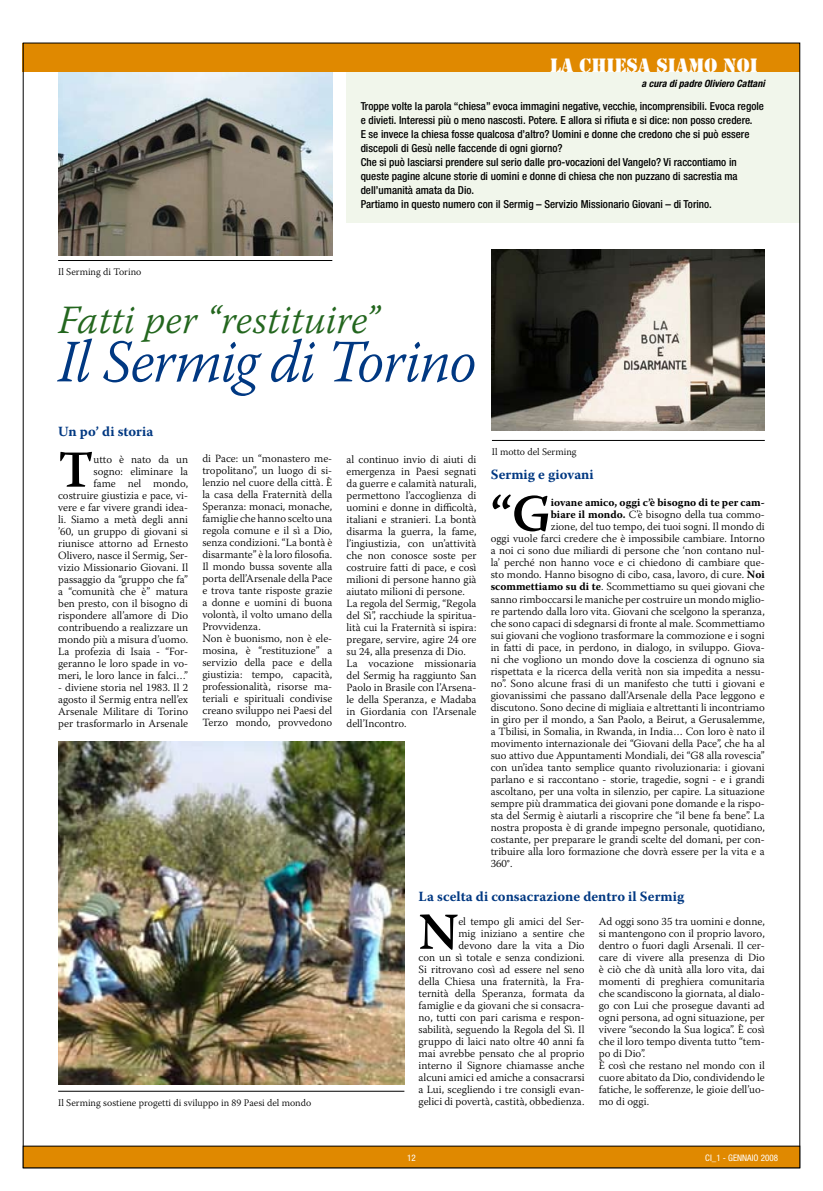
<style>
.page{position:relative;width:823px;height:1191px;background:#fff}
.page>*{position:absolute;margin:0;border:0;box-sizing:border-box;transform-origin:0 0}
.t1{font:italic 300 60px "Warnock Pro";letter-spacing:-.025em;color:#003882}
.t2{font:600 51.7px "Warnock Pro";color:#000}
.t3{font:italic 300 40px "Warnock Pro";color:#23661e}
.t4{font:18px "Stencil";color:#fff}
.t5{font:700 14px "Warnock Pro";color:#003882}
.t6{font:300 11px/12px "Warnock Pro";color:#000}
.t7{font:500 condensed 11px/14px "Helvetica Neue";color:#000}
.t8{font:700 11px "Warnock Pro";color:#000}
.t9{font:300 10px "Warnock Pro";color:#000}
.t10{font:italic 700 condensed 10px "Helvetica Neue";color:#000}
.t11{font:condensed 9px "Helvetica Neue";color:#fff}
.s1{font-weight:700}
</style>
<div class="page">
<div style="left:346px;top:57px;width:453px;height:166px;background:#f1f6eb"></div>
<img style="left:491px;top:249px;width:273px;height:182px">
<hr style="left:491px;top:440px;width:273px;height:1px;background:#000">
<img style="left:58px;top:72px;width:274px;height:183px">
<hr style="left:58px;top:260px;width:274px;height:1px;background:#000">
<div style="left:23px;top:43px;width:776px;height:29px;background:#e08900"></div>
<img style="left:58px;top:742px;width:346px;height:342px">
<hr style="left:58px;top:1090px;width:346px;height:1px;background:#000">
<div style="left:23px;top:1146px;width:776px;height:21px;background:#e08900"></div>
<h3 class="t4" style="left:549px;top:53px;width:209px">LA CHIESA SIAMO NOI</h3>
<p class="t9" style="left:58px;top:266px;width:85px">Il Serming di Torino</p>
<p class="t10" style="left:641px;top:78px;width:125px">a cura di padre Oliviero Cattani</p>
<p class="t7" style="left:360px;top:99px;width:404px">Troppe volte la parola “chiesa” evoca immagini negative, vecchie, incomprensibili. Evoca regole e divieti. Interessi più o meno nascosti. Potere. E allora si rifiuta e si dice: non posso credere.<br>E se invece la chiesa fosse qualcosa d’altro? Uomini e donne che credono che si può essere discepoli di Gesù nelle faccende di ogni giorno?<br>Che si può lasciarsi prendere sul serio dalle pro-vocazioni del Vangelo? Vi raccontiamo in queste pagine alcune storie di uomini e donne di chiesa che non puzzano di sacrestia ma dell’umanità amata da Dio.<br>Partiamo in questo numero con il Sermig – Servizio Missionario Giovani – di Torino.</p>
<h3 class="t3" style="left:58px;top:296px;width:322px">Fatti per “restituire”</h3>
<h1 class="t1" style="left:58px;top:325px;width:420px">Il Sermig di Torino</h1>
<p class="t5" style="left:58px;top:422px;width:97px">Un po’ di storia</p>
<h2 class="t2" style="left:58px;top:438px;width:37px">T</h2>
<p class="t6" style="left:202px;top:452px;width:131px">di Pace: un “monastero me&shy;tropolitano”, un luogo di si&shy;lenzio nel cuore della città. È la casa della Fraternità della<br>Speranza: monaci, monache, famiglie che hanno scelto una regola comune e il sì a Dio, senza condizioni. “La bontà è disarmante” è la loro filosofia.<br>Il mondo bussa sovente alla porta dell’Arsenale della Pace e trova tante risposte grazie a donne e uomini di buona volontà, il volto umano della<br>Provvidenza.<br>Non è buonismo, non è ele&shy;mosina, è “restituzione” a servizio della pace e della giustizia: tempo, capacità, professionalità, risorse ma&shy;teriali e spirituali condivise creano sviluppo nei Paesi del<br>Terzo mondo, provvedono</p>
<p class="t6" style="left:58px;top:453px;width:131px;text-align:right">utto è nato da un<br>sogno: eliminare la<br>fame nel mondo, costruire giustizia e pace, vi&shy;vere e far vivere grandi idea&shy;li. Siamo a metà degli anni ’60, un gruppo di giovani si riunisce attorno ad Ernesto<br>Olivero, nasce il Sermig, Ser&shy;vizio Missionario Giovani. Il passaggio da “gruppo che fa” a “comunità che è” matura ben presto, con il bisogno di rispondere all’amore di Dio contribuendo a realizzare un mondo più a misura d’uomo.<br>La profezia di Isaia - “For&shy;geranno le loro spade in vo&shy;meri, le loro lance in falci…”</p>
<p class="t6" style="left:58px;top:681px;width:131px;text-align:justify">- diviene storia nel 1983. Il 2 agosto il Sermig entra nell’ex Arsenale Militare di Torino per trasformarlo in Arsenale</p>
<p class="t6" style="left:346px;top:453px;width:131px">al continuo invio di aiuti di emergenza in Paesi segnati da guerre e calamità naturali, permettono l’accoglienza di uomini e donne in difficoltà, italiani e stranieri. La bontà disarma la guerra, la fame, l’ingiustizia, con un’attività che non conosce soste per costruire fatti di pace, e così milioni di persone hanno già aiutato milioni di persone.<br>La regola del Sermig, “Regola del Sì”, racchiude la spiritua&shy;lità cui la Fraternità si ispira: pregare, servire, agire 24 ore su 24, alla presenza di Dio.<br>La vocazione missionaria del Sermig ha raggiunto San<br>Paolo in Brasile con l’Arsena&shy;le della Speranza, e Madaba in Giordania con l’Arsenale dell’Incontro.</p>
<p class="t9" style="left:491px;top:446px;width:86px">Il motto del Serming</p>
<p class="t5" style="left:490px;top:466px;width:104px">Sermig e giovani</p>
<h2 class="t2" style="left:490px;top:482px;width:62px">“G</h2>
<p class="t8" style="left:550px;top:496px;width:215px">iovane amico, oggi c’è bisogno di te per cam-</p>
<p class="t6" style="left:550px;top:508px;width:215px"><span class="s1">biare il mondo.</span> C’è bisogno della tua commo-</p>
<p class="t6" style="left:550px;top:520px;width:215px">zione, del tuo tempo, dei tuoi sogni. Il mondo di</p>
<p class="t6" style="left:490px;top:532px;width:275px">oggi vuole farci credere che è impossibile cambiare. Intorno</p>
<p class="t6" style="left:490px;top:544px;width:275px">a noi ci sono due miliardi di persone che ‘non contano nul-</p>
<p class="t6" style="left:490px;top:556px;width:275px">la’ perché non hanno voce e ci chiedono di cambiare que-</p>
<p class="t6" style="left:490px;top:568px;width:275px">sto mondo. Hanno bisogno di cibo, casa, lavoro, di cure. <span class="s1">Noi</span></p>
<p class="t6" style="left:490px;top:580px;width:275px"><span class="s1">scommettiamo su di te</span>. Scommettiamo su quei giovani che</p>
<p class="t6" style="left:490px;top:592px;width:275px">sanno rimboccarsi le maniche per costruire un mondo miglio-</p>
<p class="t6" style="left:490px;top:604px;width:275px">re partendo dalla loro vita. Giovani che scelgono la speranza,</p>
<p class="t6" style="left:490px;top:616px;width:275px">che sono capaci di sdegnarsi di fronte al male. Scommettiamo</p>
<p class="t6" style="left:490px;top:628px;width:275px">sui giovani che vogliono trasformare la commozione e i sogni</p>
<p class="t6" style="left:490px;top:640px;width:275px">in fatti di pace, in perdono, in dialogo, in sviluppo. Giova-</p>
<p class="t6" style="left:490px;top:652px;width:275px">ni che vogliono un mondo dove la coscienza di ognuno sia</p>
<p class="t6" style="left:490px;top:664px;width:275px">rispettata e la ricerca della verità non sia impedita a nessu-</p>
<p class="t6" style="left:490px;top:676px;width:275px">no”. Sono alcune frasi di un manifesto che tutti i giovani e</p>
<p class="t6" style="left:490px;top:688px;width:275px">giovanissimi che passano dall’Arsenale della Pace leggono e</p>
<p class="t6" style="left:490px;top:700px;width:275px">discutono. Sono decine di migliaia e altrettanti li incontriamo</p>
<p class="t6" style="left:490px;top:712px;width:275px">in giro per il mondo, a San Paolo, a Beirut, a Gerusalemme,</p>
<p class="t6" style="left:490px;top:724px;width:275px">a Tbilisi, in Somalia, in Rwanda, in India… Con loro è nato il</p>
<p class="t6" style="left:490px;top:736px;width:275px">movimento internazionale dei “Giovani della Pace”, che ha al</p>
<p class="t6" style="left:490px;top:748px;width:275px">suo attivo due Appuntamenti Mondiali, dei “G8 alla rovescia”</p>
<p class="t6" style="left:490px;top:760px;width:275px">con un’idea tanto semplice quanto rivoluzionaria: i giovani</p>
<p class="t6" style="left:490px;top:772px;width:275px">parlano e si raccontano - storie, tragedie, sogni - e i grandi</p>
<p class="t6" style="left:490px;top:784px;width:275px">ascoltano, per una volta in silenzio, per capire. La situazione</p>
<p class="t6" style="left:490px;top:796px;width:275px">sempre più drammatica dei giovani pone domande e la rispo-</p>
<p class="t6" style="left:490px;top:808px;width:275px">sta del Sermig è aiutarli a riscoprire che “il bene fa bene”. La</p>
<p class="t6" style="left:490px;top:820px;width:275px">nostra proposta è di grande impegno personale, quotidiano,</p>
<p class="t6" style="left:490px;top:832px;width:275px">costante, per preparare le grandi scelte del domani, per con-</p>
<p class="t6" style="left:490px;top:845px;width:275px">tribuire alla loro formazione che dovrà essere per la vita e a</p>
<p class="t6" style="left:490px;top:857px;width:23px">360°.</p>
<p class="t9" style="left:58px;top:1096px;width:254px">Il Serming sostiene progetti di sviluppo in 89 Paesi del mondo</p>
<p class="t5" style="left:418px;top:888px;width:267px">La scelta di consacrazione dentro il Sermig</p>
<h2 class="t2" style="left:418px;top:900px;width:41px">N</h2>
<p class="t6" style="left:418px;top:915px;width:167px;text-align:right">el tempo gli amici del Ser-<br>mig iniziano a sentire che<br>devono dare la vita a Dio<br>con un sì totale e senza condizioni.<br>Si ritrovano così ad essere nel seno della Chiesa una fraternità, la Fra&shy;ternità della Speranza, formata da famiglie e da giovani che si consacra&shy;no, tutti con pari carisma e respon&shy;sabilità, seguendo la Regola del Sì. Il gruppo di laici nato oltre 40 anni fa mai avrebbe pensato che al proprio interno il Signore chiamasse anche alcuni amici ed amiche a consacrarsi a Lui, scegliendo i tre consigli evan&shy;gelici di povertà, castità, obbedienza.</p>
<p class="t6" style="left:598px;top:915px;width:167px">Ad oggi sono 35 tra uomini e donne, si mantengono con il proprio lavoro, dentro o fuori dagli Arsenali. Il cer&shy;care di vivere alla presenza di Dio è ciò che dà unità alla loro vita, dai momenti di preghiera comunitaria che scandiscono la giornata, al dialo&shy;go con Lui che prosegue davanti ad ogni persona, ad ogni situazione, per vivere “secondo la Sua logica”. È così che il loro tempo diventa tutto “tem&shy;po di Dio”.<br>È così che restano nel mondo con il cuore abitato da Dio, condividendo le fatiche, le sofferenze, le gioie dell’uo&shy;mo di oggi.</p>
<p class="t11" style="left:407px;top:1152px;width:10px">12</p>
<p class="t11" style="left:705px;top:1152px;width:74px">CI_1 - GENNAIO 2008</p>
</div>
